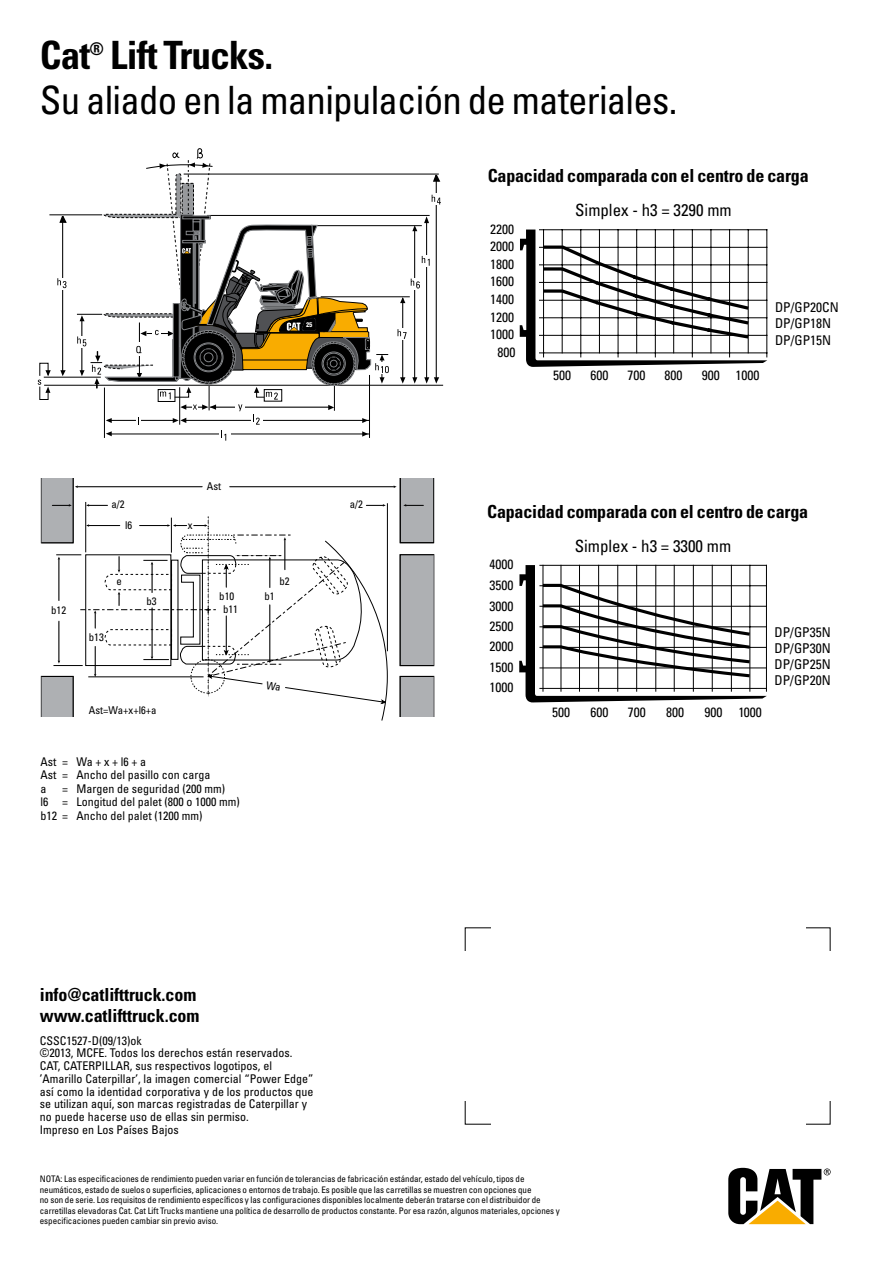
<style>
.page{position:relative;width:893px;height:1263px;background:#fff}
.page>*{position:absolute;margin:0;border:0;box-sizing:border-box;transform-origin:0 0}
.t1{font:condensed 39px "Univers";letter-spacing:-.02em;color:#000}
.t2{font:700 condensed 39px "Univers";letter-spacing:-.02em;color:#000}
.t3{font:700 condensed 18px/21px "Univers";letter-spacing:-.01em;color:#000}
.t4{font:700 condensed 17.55px "Univers";color:#000}
.t5{font:condensed 16.8px "Univers LT Std";color:#000}
.t6{font:condensed 13.5px/16.2px "Univers";color:#000}
.t7{font:condensed 12px/12.8px "Univers";color:#000}
.t8{font:condensed 10.8px/12.6px "Univers LT Std";color:#000;text-align:center}
.t9{font:condensed 9px/10.5px "Univers";letter-spacing:-.005em;color:#000}
.t10{font:900 condensed 6.3px "Swiss 721 BT";color:#fff}
</style>
<div class="page">
<svg style="left:520px;top:229px;width:248px;height:138px"></svg>
<svg style="left:544px;top:289px;width:19px;height:4px"></svg>
<svg style="left:544px;top:245px;width:19px;height:4px"></svg>
<svg style="left:543px;top:267px;width:20px;height:4px"></svg>
<svg style="left:43px;top:173px;width:393px;height:205px"></svg>
<hr style="left:44px;top:385px;width:399px;height:1px;background:#000">
<hr style="left:82px;top:319px;width:1px;height:55px;background:#000">
<svg style="left:80px;top:315px;width:5px;height:6px"></svg>
<hr style="left:62px;top:219px;width:1px;height:154px;background:#000">
<svg style="left:60px;top:370px;width:6px;height:6px"></svg>
<svg style="left:80px;top:370px;width:5px;height:6px"></svg>
<svg style="left:58px;top:214px;width:10px;height:9px"></svg>
<hr style="left:402px;top:298px;width:1px;height:81px;background:#000">
<svg style="left:400px;top:377px;width:5px;height:7px"></svg>
<svg style="left:400px;top:297px;width:5px;height:6px"></svg>
<hr style="left:414px;top:228px;width:1px;height:151px;background:#000">
<svg style="left:412px;top:377px;width:5px;height:7px"></svg>
<svg style="left:412px;top:225px;width:5px;height:6px"></svg>
<hr style="left:426px;top:222px;width:1px;height:157px;background:#000">
<svg style="left:424px;top:216px;width:5px;height:7px"></svg>
<hr style="left:436px;top:180px;width:1px;height:199px;background:#000">
<svg style="left:424px;top:377px;width:15px;height:7px"></svg>
<svg style="left:432px;top:173px;width:9px;height:9px"></svg>
<svg style="left:106px;top:431px;width:6px;height:5px"></svg>
<hr style="left:111px;top:434px;width:259px;height:1px;background:#000">
<svg style="left:362px;top:431px;width:6px;height:6px"></svg>
<div style="left:219px;top:428px;width:12px;height:11px;background:#fff"></div>
<svg style="left:221px;top:431px;width:5px;height:10px"></svg>
<svg style="left:428px;top:194px;width:13px;height:11px"></svg>
<svg style="left:432px;top:195px;width:9px;height:9px"></svg>
<svg style="left:420px;top:255px;width:12px;height:11px"></svg>
<svg style="left:422px;top:256px;width:8px;height:10px"></svg>
<svg style="left:408px;top:278px;width:12px;height:11px"></svg>
<svg style="left:411px;top:279px;width:9px;height:9px"></svg>
<svg style="left:397px;top:329px;width:12px;height:11px"></svg>
<svg style="left:398px;top:329px;width:8px;height:10px"></svg>
<svg style="left:38px;top:363px;width:13px;height:37px"></svg>
<div style="left:75px;top:336px;width:15px;height:12px;background:#fff"></div>
<svg style="left:77px;top:336px;width:9px;height:10px"></svg>
<svg style="left:56px;top:278px;width:15px;height:11px"></svg>
<svg style="left:57px;top:278px;width:9px;height:10px"></svg>
<hr style="left:369px;top:375px;width:1px;height:63px;background:#000">
<hr style="left:104px;top:388px;width:1px;height:50px;background:#000">
<svg style="left:92px;top:149px;width:297px;height:276px"></svg>
<div style="left:400px;top:676px;width:34px;height:44px;background:#aeb0b3;border:1px solid #000"></div>
<svg style="left:53px;top:478px;width:381px;height:199px"></svg>
<div style="left:41px;top:676px;width:33px;height:44px;border:1px solid #000"></div>
<div style="left:41px;top:676px;width:32px;height:44px;background:#aeb0b3"></div>
<svg style="left:41px;top:478px;width:347px;height:173px"></svg>
<div style="left:38px;top:717px;width:44px;height:7px;background:#fff"></div>
<div style="left:390px;top:717px;width:47px;height:7px;background:#fff"></div>
<hr style="left:230px;top:486px;width:164px;height:1px;background:#000">
<hr style="left:77px;top:486px;width:125px;height:1px;background:#000">
<svg style="left:393px;top:485px;width:4px;height:3px"></svg>
<hr style="left:59px;top:621px;width:1px;height:40px;background:#000">
<hr style="left:59px;top:559px;width:1px;height:41px;background:#000">
<svg style="left:86px;top:504px;width:21px;height:3px"></svg>
<svg style="left:52px;top:504px;width:20px;height:3px"></svg>
<svg style="left:403px;top:504px;width:20px;height:3px"></svg>
<svg style="left:366px;top:504px;width:20px;height:3px"></svg>
<svg style="left:519px;top:565px;width:248px;height:138px"></svg>
<svg style="left:728px;top:1168px;width:103px;height:56px"></svg>
<svg style="left:80px;top:516px;width:308px;height:205px"></svg>
<h1 class="t2" style="left:40px;top:31px;width:52px">Cat</h1>
<h3 class="t4" style="left:90px;top:37px;width:16px">®</h3>
<h1 class="t2" style="left:110px;top:31px;width:164px">Lift Trucks.</h1>
<h1 class="t1" style="left:40px;top:75px;width:639px">Su aliado en la manipulación de materiales.</h1>
<h2 class="t3" style="left:488px;top:165px;width:323px">Capacidad comparada con el centro de carga</h2>
<p class="t8" style="left:207px;top:479px;width:16px">Ast</p>
<p class="t10" style="left:306px;top:321px;width:8px">25</p>
<p class="t8" style="left:111px;top:498px;width:15px">a/2</p>
<p class="t8" style="left:350px;top:498px;width:15px">a/2</p>
<p class="t8" style="left:125px;top:518px;width:9px">l6</p>
<p class="t8" style="left:188px;top:518px;width:6px">x</p>
<p class="t8" style="left:51px;top:603px;width:16px">b12</p>
<p class="t8" style="left:89px;top:631px;width:16px">b13</p>
<p class="t8" style="left:116px;top:575px;width:7px">e</p>
<p class="t8" style="left:280px;top:575px;width:12px">b2</p>
<p class="t8" style="left:147px;top:595px;width:12px">b3</p>
<p class="t8" style="left:219px;top:590px;width:20px">b10 b11</p>
<p class="t8" style="left:264px;top:590px;width:12px">b1</p>
<p class="t8" style="left:89px;top:704px;width:69px">Ast=Wa+x+l6+a</p>
<h3 class="t7" style="left:40px;top:754px;width:172px;line-height:13.5px">Ast = Wa + x + l6 + a<br>Ast = Ancho del pasillo con carga a</h3>
<h3 class="t7" style="left:40px;top:781px;width:201px;line-height:13.5px;text-indent:22px">= Margen de seguridad (200 mm)<br>l6 = Longitud del palet (800 o 1000 mm) b12 = Ancho del palet (1200 mm)</h3>
<h2 class="t3" style="left:40px;top:984px;width:161px">info@catlifttruck.com www.catlifttruck.com</h2>
<p class="t7" style="left:40px;top:1033px;width:275px">CSSC1527-D(09/13)ok<br>©2013, MCFE. Todos los derechos están reservados.<br>CAT, CATERPILLAR, sus respectivos logotipos, el ’Amarillo Caterpillar’, la imagen comercial “Power Edge” así como la identidad corporativa y de los productos que se utilizan aquí, son marcas registradas de Caterpillar y no puede hacerse uso de ellas sin permiso.<br>Impreso en Los Países Bajos</p>
<h3 class="t6" style="left:490px;top:221px;width:25px">2200</h3>
<h3 class="t6" style="left:490px;top:238px;width:25px">2000</h3>
<h3 class="t6" style="left:490px;top:256px;width:25px">1800</h3>
<h3 class="t6" style="left:490px;top:273px;width:25px">1600</h3>
<h3 class="t6" style="left:490px;top:291px;width:25px">1400</h3>
<h3 class="t6" style="left:490px;top:309px;width:25px">1200</h3>
<h3 class="t6" style="left:490px;top:326px;width:25px">1000</h3>
<h3 class="t6" style="left:497px;top:344px;width:19px">800</h3>
<h3 class="t5" style="left:575px;top:200px;width:158px">Simplex - h3 = 3290 mm</h3>
<h3 class="t6" style="left:553px;top:367px;width:19px">500</h3>
<h3 class="t6" style="left:590px;top:367px;width:19px">600</h3>
<h3 class="t6" style="left:628px;top:367px;width:19px">700</h3>
<h3 class="t6" style="left:665px;top:367px;width:19px">800</h3>
<h3 class="t6" style="left:702px;top:367px;width:59px">900 1000</h3>
<h3 class="t6" style="left:775px;top:299px;width:65px">DP/GP20CN<br>DP/GP18N<br>DP/GP15N</h3>
<h2 class="t3" style="left:487px;top:500px;width:323px">Capacidad comparada con el centro de carga</h2>
<h3 class="t6" style="left:490px;top:556px;width:25px">4000</h3>
<h3 class="t6" style="left:490px;top:577px;width:25px">3500</h3>
<h3 class="t6" style="left:490px;top:598px;width:25px">3000</h3>
<h3 class="t6" style="left:490px;top:618px;width:25px">2500</h3>
<h3 class="t6" style="left:490px;top:638px;width:25px">2000</h3>
<h3 class="t6" style="left:490px;top:659px;width:25px">1500</h3>
<h3 class="t6" style="left:490px;top:678px;width:25px">1000</h3>
<h3 class="t5" style="left:575px;top:535px;width:158px">Simplex - h3 = 3300 mm</h3>
<h3 class="t6" style="left:552px;top:704px;width:19px">500</h3>
<h3 class="t6" style="left:590px;top:704px;width:19px">600</h3>
<h3 class="t6" style="left:628px;top:704px;width:19px">700</h3>
<h3 class="t6" style="left:666px;top:704px;width:19px">800</h3>
<h3 class="t6" style="left:704px;top:704px;width:59px">900 1000</h3>
<h3 class="t6" style="left:774px;top:623px;width:58px;text-align:justify">DP/GP35N DP/GP30N DP/GP25N DP/GP20N</h3>
<p class="t9" style="left:40px;top:1173px;width:522px">NOTA: Las especificaciones de rendimiento pueden variar en función de tolerancias de fabricación estándar, estado del vehículo, tipos de neumáticos, estado de suelos o superficies, aplicaciones o entornos de trabajo. Es posible que las carretillas se muestren con opciones que<br>no son de serie. Los requisitos de rendimiento específicos y las configuraciones disponibles localmente deberán tratarse con el distribuidor de carretillas elevadoras Cat. Cat Lift Trucks mantiene una política de desarrollo de productos constante. Por esa razón, algunos materiales, opciones y especificaciones pueden cambiar sin previo aviso.</p>
</div>
